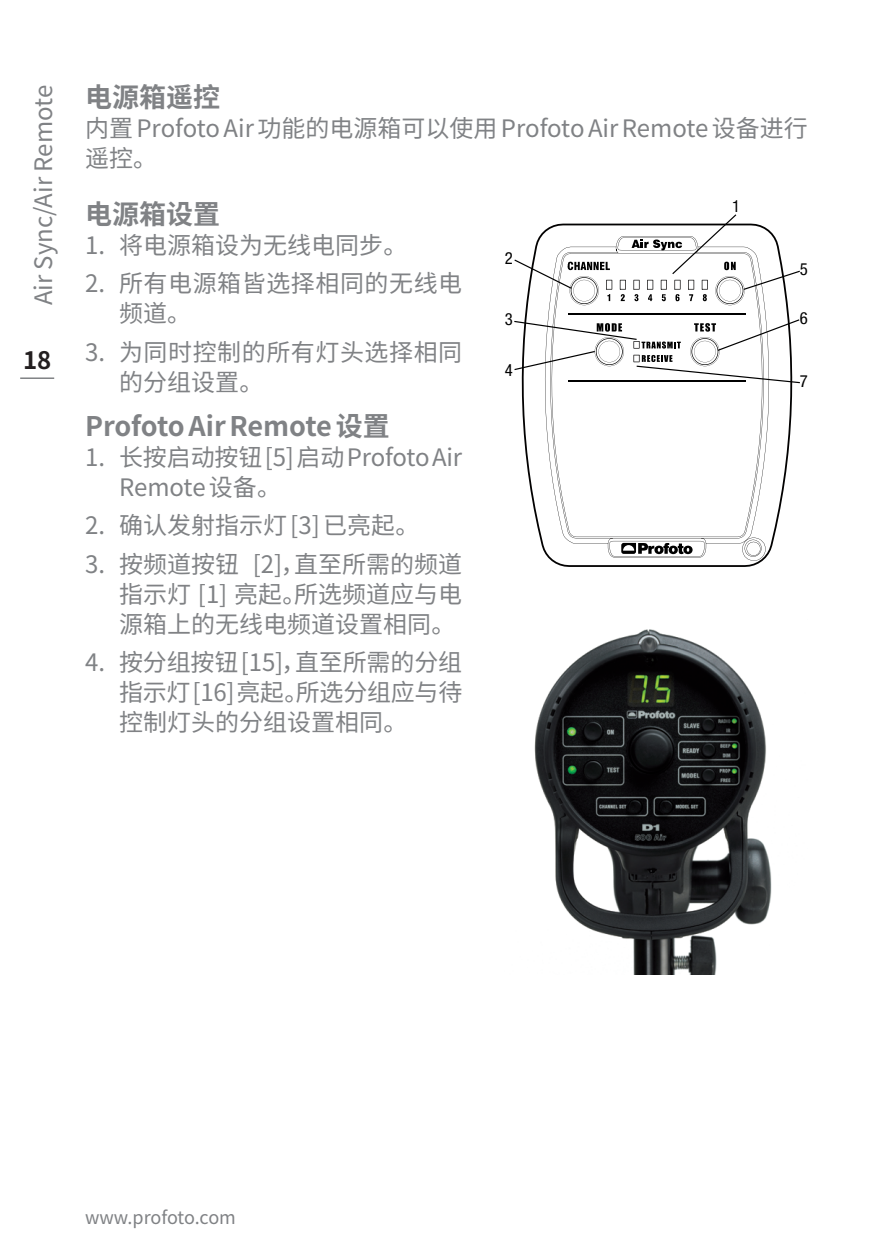
<style>
.page{position:relative;width:893px;height:1259px;background:#fff}
.page>*{position:absolute;margin:0;border:0;box-sizing:border-box;transform-origin:0 0}
.t1{font:700 27px "Noto Sans CJ Ksc";color:#808285}
.t2{font:24px/30px "Noto Sans CJ Ksc";color:#808285}
.t3{font:24px/30px "Noto Sans CJ Ksc";letter-spacing:.025em;color:#808285}
.t4{font:700 24px "Noto Sans CJ Ksc";color:#231f20}
.t5{font:18px "Noto Sans CJ Ksc";letter-spacing:-.005em;color:#808285}
.t6{font:condensed 16.8px "Helvetica Neue LT Std";color:#000}
</style>
<div class="page">
<hr style="left:20px;top:377px;width:34px;height:2px;background:#808285">
<svg style="left:522px;top:383px;width:270px;height:184px"></svg>
<svg style="left:545px;top:383px;width:224px;height:174px"></svg>
<svg style="left:514px;top:214px;width:286px;height:169px"></svg>
<img style="left:534px;top:629px;width:238px;height:345px">
<p class="t2" style="left:29px;top:305px;width:222px;rotate:-90deg">Air Sync/Air Remote</p>
<p class="t4" style="left:23px;top:346px;width:30px">18</p>
<p class="t1" style="left:85px;top:81px;width:136px">电源箱遥控</p>
<p class="t2" style="left:85px;top:113px;width:724px">内置 Profoto Air 功能的电源箱可以使用 Profoto Air Remote 设备进行遥控。</p>
<p class="t1" style="left:85px;top:199px;width:136px">电源箱设置</p>
<p class="t2" style="left:85px;top:231px;width:324px">1. 将电源箱设为无线电同步。</p>
<p class="t3" style="left:119px;top:269px;width:345px;text-indent:-34px">2. 所有电源箱皆选择相同的无线电频道。</p>
<p class="t3" style="left:119px;top:338px;width:345px;text-indent:-34px">3. 为同时控制的所有灯头选择相同的分组设置。</p>
<p class="t1" style="left:85px;top:410px;width:306px">Profoto Air Remote 设置</p>
<p class="t2" style="left:119px;top:442px;width:345px;text-indent:-34px">1. 长按启动按钮 [5] 启动 Profoto Air<br>Remote 设备。</p>
<p class="t2" style="left:85px;top:511px;width:336px">2. 确认发射指示灯 [3] 已亮起。</p>
<p class="t2" style="left:119px;top:549px;width:345px;text-align:justify;text-indent:-34px">3. 按频道按钮 [2]，直至所需的频道指示灯 [1] 亮起。所选频道应与电源箱上的无线电频道设置相同。</p>
<p class="t2" style="left:119px;top:648px;width:345px;text-align:justify;text-indent:-34px">4. 按分组按钮 [15]，直至所需的分组指示灯 [16] 亮起。所选分组应与待控制灯头的分组设置相同。</p>
<p class="t6" style="left:732px;top:196px;width:10px">1</p>
<p class="t6" style="left:505px;top:249px;width:10px">2</p>
<p class="t6" style="left:800px;top:260px;width:10px">5</p>
<p class="t6" style="left:800px;top:308px;width:10px">6</p>
<p class="t6" style="left:505px;top:309px;width:10px">3</p>
<p class="t6" style="left:505px;top:360px;width:10px">4</p>
<p class="t6" style="left:800px;top:371px;width:10px">7</p>
<p class="t5" style="left:85px;top:1206px;width:152px">www.profoto.com</p>
</div>
